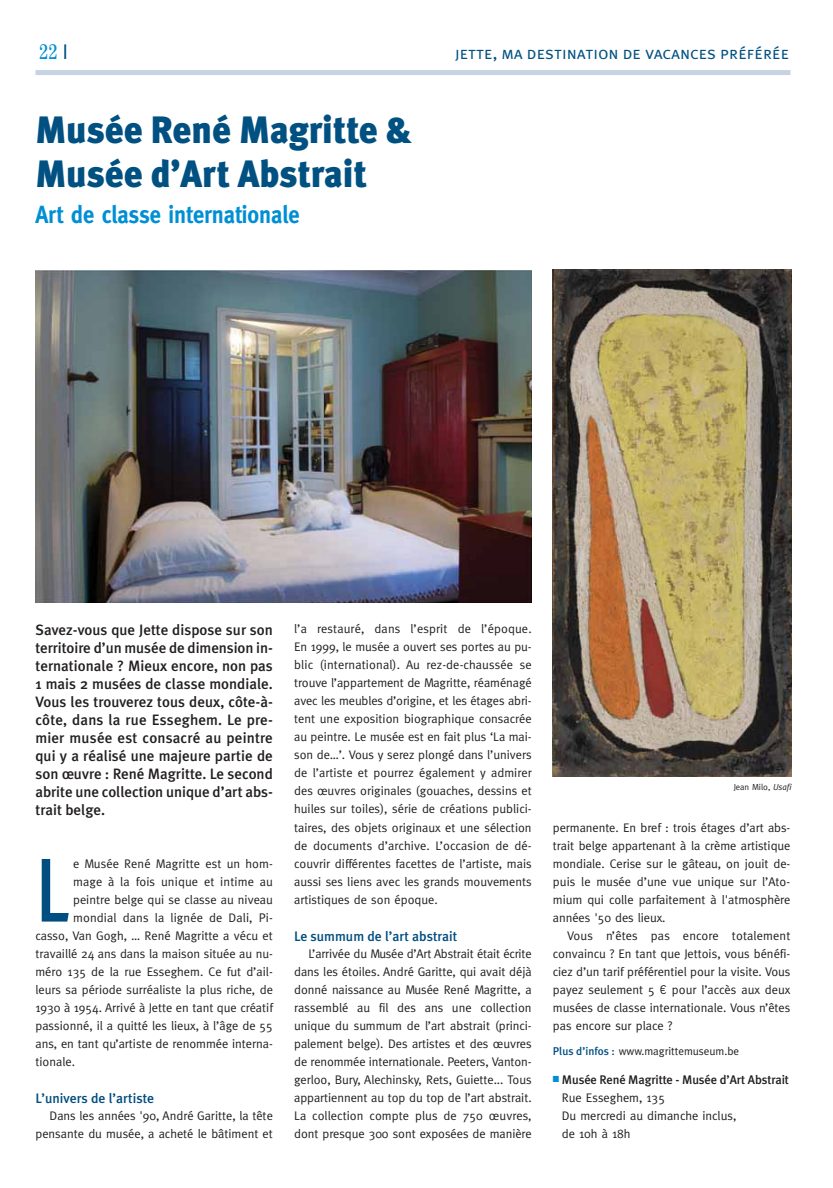
<style>
.page{position:relative;width:833px;height:1188px;background:#fff}
.page>*{position:absolute;margin:0;border:0;box-sizing:border-box;transform-origin:0 0}
.t1{font:500 90.38px "Meta Plus";color:#004d7f;scale:.8 1}
.t2{font:900 38.12px/43.8px "Meta";color:#005182;scale:.95 1}
.t3{font:700 24.75px "Meta";color:#008fd4;scale:.91 1}
.t4{font:condensed 21.25px "Century IT Cby BT";color:#008fd4}
.t5{font:17.5px "Meta Plus Normal Caps";color:#005182}
.t6{font:500 15px/18px "Meta Plus";letter-spacing:-.005em;color:#231f20;text-align:justify}
.t7{font:500 13.75px "Meta Plus";color:#004d7f}
.t8{font:12.5px/18px "Meta";color:#231f20;text-align:justify}
.t9{font:500 12.5px "Meta Plus";letter-spacing:-.01em;color:#231f20}
.t10{font:11.25px "Meta";color:#231f20}
.t11{font:8.75px "Meta";color:#231f20}
.s1{font-family:"Meta";font-stretch:normal;color:#004d7f}
.s2{font-family:"Meta Plus Normal";font-style:italic}
.s3{font-family:"Interstate";font-weight:300}
.s4{font-family:"Meta Plus";font-weight:500;color:#004d7f}
.s5{color:#008fd4}
</style>
<div class="page">
<div style="left:35px;top:70px;width:755px;height:5px;background:#c6d3e4"></div>
<img style="left:553px;top:270px;width:238px;height:506px">
<img style="left:35px;top:271px;width:496px;height:331px">
<h3 class="t4" style="left:39px;top:38px;width:31px">22 <span class="s1">I</span></h3>
<h3 class="t5" style="left:455px;top:43px;width:335px">jette, ma destination de vacances préférée</h3>
<h2 class="t2" style="left:35px;top:111px;width:398px">Musée René Magritte &amp;<br>Musée d’Art Abstrait</h2>
<h3 class="t3" style="left:35px;top:202px;width:292px">Art de classe internationale</h3>
<p class="t6" style="left:35px;top:621px;width:239px">Savez-vous que Jette dispose sur son territoire d’un musée de dimension in&shy;ternationale ? Mieux encore, non pas 1 mais 2 musées de classe mondiale.<br>Vous les trouverez tous deux, côte-à&shy;côte, dans la rue Esseghem. Le pre&shy;mier musée est consacré au peintre qui y a réalisé une majeure partie de son œuvre : René Magritte. Le second abrite une collection unique d’art abs&shy;trait belge.</p>
<h1 class="t1" style="left:35px;top:846px;width:44px">L</h1>
<p class="t8" style="left:73px;top:855px;width:201px">e Musée René Magritte est un hom-</p>
<p class="t8" style="left:73px;top:873px;width:201px">mage à la fois unique et intime au</p>
<p class="t8" style="left:73px;top:891px;width:201px">peintre belge qui se classe au niveau</p>
<p class="t8" style="left:73px;top:909px;width:201px">mondial dans la lignée de Dali, Pi-</p>
<p class="t8" style="left:35px;top:927px;width:239px">casso, Van Gogh, … René Magritte a vécu et</p>
<p class="t8" style="left:35px;top:945px;width:239px">travaillé 24 ans dans la maison située au nu-</p>
<p class="t8" style="left:35px;top:963px;width:239px">méro 135 de la rue Esseghem. Ce fut d’ail-</p>
<p class="t8" style="left:35px;top:981px;width:239px">leurs sa période surréaliste la plus riche, de</p>
<p class="t8" style="left:35px;top:999px;width:239px">1930 à 1954. Arrivé à Jette en tant que créatif</p>
<p class="t8" style="left:35px;top:1017px;width:239px">passionné, il a quitté les lieux, à l’âge de 55</p>
<p class="t8" style="left:35px;top:1035px;width:239px">ans, en tant qu’artiste de renommée interna-</p>
<p class="t8" style="left:35px;top:1053px;width:41px">tionale.</p>
<p class="t7" style="left:35px;top:1090px;width:120px">L’univers de l’artiste</p>
<p class="t8" style="left:35px;top:1107px;width:239px;text-align:right">Dans les années '90, André Garitte, la tête pensante du musée, a acheté le bâtiment et</p>
<p class="t8" style="left:294px;top:621px;width:239px">l’a restauré, dans l’esprit de l’époque.<br>En 1999, le musée a ouvert ses portes au pu&shy;blic (international). Au rez-de-chaussée se trouve l’appartement de Magritte, réaménagé avec les meubles d’origine, et les étages abri&shy;tent une exposition biographique consacrée au peintre. Le musée est en fait plus ‘La mai&shy;son de…’. Vous y serez plongé dans l’univers de l’artiste et pourrez également y admirer des œuvres originales (gouaches, dessins et huiles sur toiles), série de créations publici&shy;taires, des objets originaux et une sélection de documents d’archive. L’occasion de dé&shy;couvrir différentes facettes de l’artiste, mais aussi ses liens avec les grands mouvements artistiques de son époque.</p>
<p class="t7" style="left:294px;top:928px;width:165px">Le summum de l’art abstrait</p>
<p class="t8" style="left:294px;top:945px;width:239px;text-indent:14px">L’arrivée du Musée d’Art Abstrait était écrite dans les étoiles. André Garitte, qui avait déjà donné naissance au Musée René Magritte, a rassemblé au fil des ans une collection unique du summum de l’art abstrait (princi&shy;palement belge). Des artistes et des œuvres de renommée internationale. Peeters, Vanton&shy;gerloo, Bury, Alechinsky, Rets, Guiette... Tous appartiennent au top du top de l’art abstrait.<br>La collection compte plus de 750 œuvres, dont presque 300 sont exposées de manière</p>
<p class="t11" style="left:734px;top:783px;width:59px">Jean Milo, <span class="s2">Usafi</span></p>
<p class="t8" style="left:553px;top:819px;width:239px">permanente. En bref : trois étages d’art abs&shy;trait belge appartenant à la crème artistique mondiale. Cerise sur le gâteau, on jouit de&shy;puis le musée d’une vue unique sur l’Ato&shy;mium qui colle parfaitement à l'atmosphère années '50 des lieux.</p>
<p class="t8" style="left:553px;top:927px;width:239px;text-indent:14px">Vous n’êtes pas encore totalement convaincu ? En tant que Jettois, vous bénéfi&shy;ciez d’un tarif préférentiel pour la visite. Vous payez seulement 5 <span class="s3">¤</span> pour l’accès aux deux musées de classe internationale. Vous n’êtes pas encore sur place ?</p>
<p class="t10" style="left:553px;top:1046px;width:188px"><span class="s4">Plus d’infos :</span> www.magrittemuseum.be</p>
<p class="t9" style="left:553px;top:1072px;width:237px"><span class="s5">■</span> Musée René Magritte - Musée d’Art Abstrait</p>
<p class="t8" style="left:562px;top:1089px;width:176px;text-align:left">Rue Esseghem, 135<br>Du mercredi au dimanche inclus, de 10h à 18h</p>
</div>
